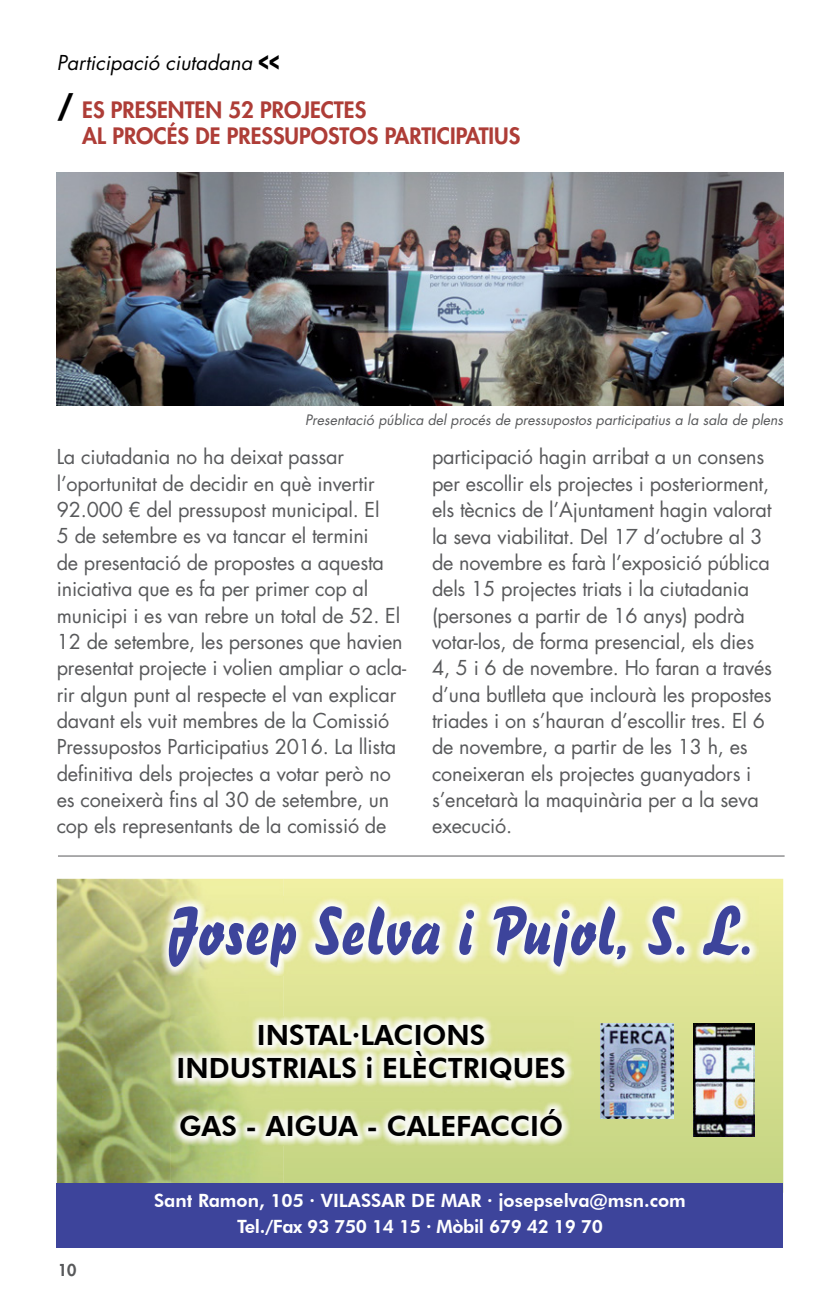
<style>
.page{position:relative;width:840px;height:1304px;background:#fff}
.page>*{position:absolute;margin:0;border:0;box-sizing:border-box;transform-origin:0 0}
.t1{font:67.2px "Brush 738 BT Regular A";color:#3d449b}
.t2{font:800 27.8px/33.4px "Futura BT";color:#000;text-align:center}
.t3{font:800 22px/26px "Futura Std";color:#ae3d37}
.t4{font:20px/26.4px "Futura Std";letter-spacing:-.01em;color:#58595b}
.t5{font:italic 20px "Futura Std";color:#000}
.t6{font:800 18.2px/26.2px "Futura BT";color:#fff;text-align:center}
.t7{font:800 16px "Futura Std";color:#58595b}
.t8{font:italic 14px "Futura Std";color:#58595b}
.s1{font-weight:800;font-style:normal;font-size:30px}
.s2{font-weight:700;font-size:30px;color:#000}
</style>
<div class="page">
<svg style="left:284px;top:879px;width:498px;height:304px;background:#d7df90"></svg>
<img style="left:57px;top:879px;width:227px;height:188px">
<img style="left:57px;top:1067px;width:113px;height:116px">
<img style="left:170px;top:1145px;width:114px;height:38px">
<img style="left:693px;top:1024px;width:61px;height:113px">
<img style="left:600px;top:1024px;width:73px;height:95px">
<img style="left:160px;top:897px;width:597px;height:79px">
<img style="left:170px;top:1016px;width:403px;height:129px">
<div style="left:57px;top:1183px;width:725px;height:64px;background:#3d449b"></div>
<img style="left:57px;top:172px;width:725px;height:233px">
<hr style="left:58px;top:855px;width:726px;height:1px;background:#58595b">
<p class="t5" style="left:57px;top:50px;width:224px">Participació ciutadana <span class="s1">&lt;&lt;</span></p>
<p class="t3" style="left:82px;top:96px;width:439px;text-indent:-26px"><span class="s2">/</span> ES PRESENTEN 52 PROJECTES<br>AL PROCÉS DE PRESSUPOSTOS PARTICIPATIUS</p>
<p class="t8" style="left:305px;top:411px;width:479px">Presentació pública del procés de pressupostos participatius a la sala de plens</p>
<p class="t4" style="left:57px;top:444px;width:350px">la ciutadania no ha deixat passar l’oportunitat de decidir en què invertir 92.000 € del pressupost municipal. el<br>5 de setembre es va tancar el termini<br>de presentació de propostes a aquesta iniciativa que es fa per primer cop al municipi i es van rebre un total de 52. el 12 de setembre, les persones que havien presentat projecte i volien ampliar o acla&shy;rir algun punt al respecte el van explicar davant els vuit membres de la comissió Pressupostos Participatius 2016. la llista definitiva dels projectes a votar però no es coneixerà fins al 30 de setembre, un cop els representants de la comissió de</p>
<p class="t4" style="left:432px;top:444px;width:341px">participació hagin arribat a un consens per escollir els projectes i posteriorment, els tècnics de l’ajuntament hagin valorat la seva viabilitat. Del 17 d’octubre al 3 de novembre es farà l’exposició pública dels 15 projectes triats i la ciutadania (persones a partir de 16 anys) podrà votar-los, de forma presencial, els dies 4, 5 i 6 de novembre. Ho faran a través d’una butlleta que inclourà les propostes triades i on s’hauran d’escollir tres. el 6 de novembre, a partir de les 13 h, es coneixeran els projectes guanyadors i s’encetarà la maquinària per a la seva execució.</p>
<h1 class="t1" style="left:167px;top:890px;width:589px">Josep Selva i Pujol, S. L.</h1>
<h2 class="t2" style="left:176px;top:1018px;width:390px">INSTAL·LACIONS<br>INDUSTRIALS i ELÈCTRIQUES</h2>
<h2 class="t2" style="left:179px;top:1110px;width:385px">GAS - AIGUA - CALEFACCIÓ</h2>
<p class="t7" style="left:58px;top:1260px;width:20px">10</p>
<p class="t6" style="left:154px;top:1187px;width:533px">Sant Ramon, 105 · VILASSAR DE MAR · josepselva@msn.com<br>Tel./Fax 93 750 14 15 · Mòbil 679 42 19 70</p>
</div>
